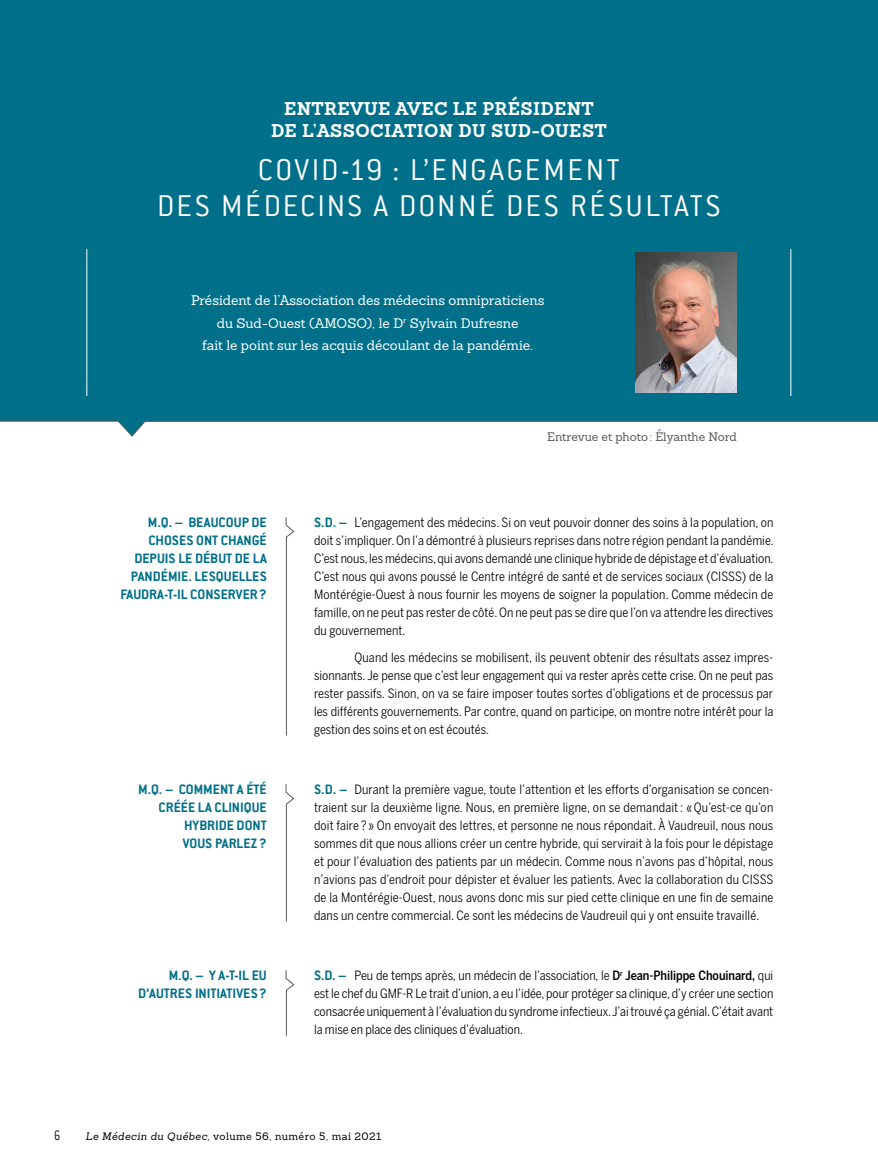
<style>
.page{position:relative;width:878px;height:1175px;background:#fff}
.page>*{position:absolute;margin:0;border:0;box-sizing:border-box;transform-origin:0 0}
.t1{font:300 33px/36px "Conduit ITC Std";letter-spacing:.07em;color:#fff;text-align:center}
.t2{font:700 18px/22.5px "Sanchez Slab";letter-spacing:.02em;color:#fff;text-align:center}
.t3{font:700 15px/18px "Conduit ITC Std";color:#00708a;text-align:right}
.t4{font:300 15px "Conduit ITC Std";color:#000;scale:.8 1}
.t5{font:13.5px/22.5px "Sanchez Slab";color:#fff;text-align:center}
.t6{font:12.75px/18px "Benton Sans Cond";color:#000;text-align:justify}
.t7{font:12px "Sanchez Slab";color:#58595b}
.t8{font:10.5px "Sanchez Slab";letter-spacing:.04em;color:#000}
.s1{font-family:"Conduit ITC Std";font-weight:700;font-size:15px;color:#00708a}
.s2{font-weight:500}
.s3{font-style:italic}
</style>
<div class="page">
<div style="left:0;top:0;width:878px;height:420px;background:#00708a"></div>
<svg style="left:0;top:420px;width:878px;height:17px"></svg>
<hr style="left:86px;top:249px;width:1px;height:147px;background:#fff">
<hr style="left:790px;top:249px;width:1px;height:147px;background:#fff">
<img style="left:635px;top:253px;width:101px;height:139px">
<svg style="left:285px;top:517px;width:10px;height:219px"></svg>
<svg style="left:285px;top:784px;width:10px;height:138px"></svg>
<svg style="left:285px;top:970px;width:10px;height:66px"></svg>
<h2 class="t2" style="left:271px;top:97px;width:337px">ENTREVUE AVEC LE PRÉSIDENT<br>DE L’ASSOCIATION DU SUD-OUEST</h2>
<h1 class="t1" style="left:157px;top:151px;width:565px">COVID-19 : L’ENGAGEMENT<br>DES MÉDECINS A DONNÉ DES RÉSULTATS</h1>
<p class="t5" style="left:191px;top:289px;width:355px">Président de l’Association des médecins omnipraticiens du Sud-Ouest (AMOSO), le D<sup>r</sup> Sylvain Dufresne<br>fait le point sur les acquis découlant de la pandémie.</p>
<p class="t7" style="left:547px;top:428px;width:191px">Entrevue et photo: Élyanthe Nord</p>
<p class="t3" style="left:120px;top:512px;width:148px">M.Q. – BEAUCOUP DE<br>CHOSES ONT CHANGÉ<br>DEPUIS LE DÉBUT DE LA<br>PANDÉMIE. LESQUELLES<br>FAUDRA-T-IL CONSERVER?</p>
<p class="t6" style="left:314px;top:513px;width:461px"><span class="s1">S.D. –</span> L’engagement des médecins. Si on veut pouvoir donner des soins à la population, on doit s’impliquer. On l’a démontré à plusieurs reprises dans notre région pendant la pandémie.<br>C’est nous, les médecins, qui avons demandé une clinique hybride de dépistage et d’évaluation.<br>C’est nous qui avons poussé le Centre intégré de santé et de services sociaux (CISSS) de la Montérégie-Ouest à nous fournir les moyens de soigner la population. Comme médecin de famille, on ne peut pas rester de côté. On ne peut pas se dire que l’on va attendre les directives du gouvernement.</p>
<p class="t6" style="left:314px;top:648px;width:461px;text-indent:40px">Quand les médecins se mobilisent, ils peuvent obtenir des résultats assez impres&shy;sionnants. Je pense que c’est leur engagement qui va rester après cette crise. On ne peut pas rester passifs. Sinon, on va se faire imposer toutes sortes d’obligations et de processus par les différents gouvernements. Par contre, quand on participe, on montre notre intérêt pour la gestion des soins et on est écoutés.</p>
<p class="t3" style="left:138px;top:779px;width:130px">M.Q. – COMMENT A ÉTÉ<br>CRÉÉE LA CLINIQUE<br>HYBRIDE DONT<br>VOUS PARLEZ ?</p>
<p class="t6" style="left:314px;top:780px;width:461px"><span class="s1">S.D. –</span> Durant la première vague, toute l’attention et les efforts d’organisation se concen&shy;traient sur la deuxième ligne. Nous, en première ligne, on se demandait: «Qu’est-ce qu’on doit faire ? » On envoyait des lettres, et personne ne nous répondait. À Vaudreuil, nous nous sommes dit que nous allions créer un centre hybride, qui servirait à la fois pour le dépistage et pour l’évaluation des patients par un médecin. Comme nous n’avons pas d’hôpital, nous n’avions pas d’endroit pour dépister et évaluer les patients. Avec la collaboration du CISSS de la Montérégie-Ouest, nous avons donc mis sur pied cette clinique en une fin de semaine dans un centre commercial. Ce sont les médecins de Vaudreuil qui y ont ensuite travaillé.</p>
<p class="t3" style="left:138px;top:965px;width:130px">M.Q. – Y A-T-IL EU<br>D’AUTRES INITIATIVES ?</p>
<p class="t6" style="left:314px;top:966px;width:461px"><span class="s1">S.D. –</span> Peu de temps après, un médecin de l’association, le <span class="s2">D</span><sup>r</sup> <span class="s2">Jean-Philippe Chouinard,</span> qui est le chef du GMF-R Le trait d’union, a eu l’idée, pour protéger sa clinique, d’y créer une section consacrée uniquement à l’évaluation du syndrome infectieux. J’ai trouvé ça génial. C’était avant la mise en place des cliniques d’évaluation.</p>
<p class="t4" style="left:54px;top:1126px;width:9px">6</p>
<p class="t8" style="left:86px;top:1129px;width:297px"><span class="s3">Le Médecin du Québec</span>, volume 56, numéro 5, mai 2021</p>
</div>
